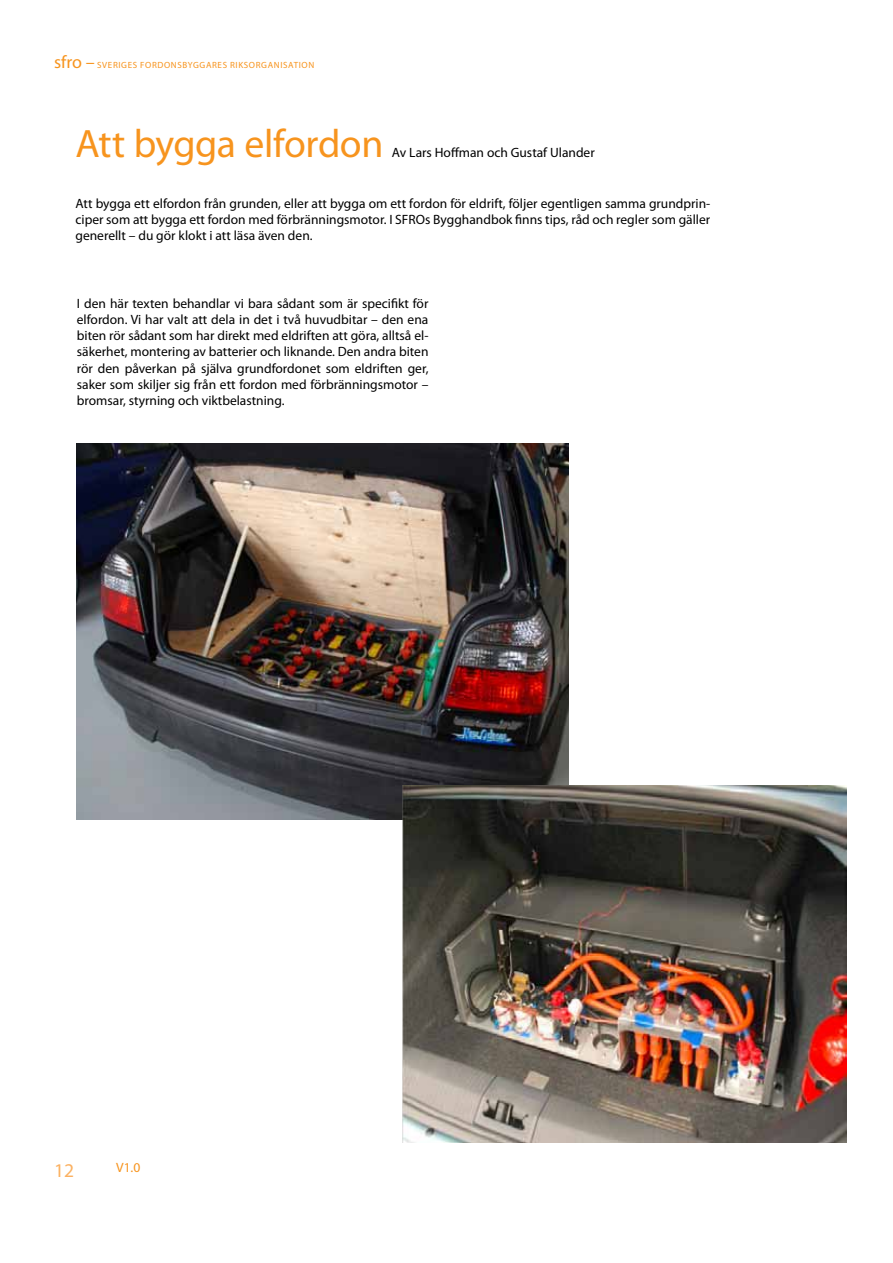
<style>
.page{position:relative;width:893px;height:1263px;background:#fff}
.page>*{position:absolute;margin:0;border:0;box-sizing:border-box;transform-origin:0 0}
.t1{font:39.75px "Myriad Pro";color:#f7941e}
.t2{font:19.5px "Myriad Pro";color:#fbb161}
.t3{font:13.5px/16.2px "Myriad Pro";color:#000;text-align:justify}
.t4{font:13.5px "Myriad Pro";color:#f7941e}
.t5{font:9px "Myriad Pro";letter-spacing:.07em;color:#f7941e}
.s1{font-size:18px}
</style>
<div class="page">
<img style="left:77px;top:443px;width:492px;height:377px">
<img style="left:402px;top:785px;width:444px;height:357px">
<p class="t5" style="left:54px;top:59px;width:262px"><span class="s1">sfro –</span> Sveriges fordonsbyggares riksorganisation</p>
<h1 class="t1" style="left:75px;top:120px;width:309px">Att bygga elfordon</h1>
<p class="t3" style="left:392px;top:145px;width:204px">Av Lars Hoffman och Gustaf Ulander</p>
<p class="t3" style="left:75px;top:195px;width:636px">Att bygga ett elfordon från grunden, eller att bygga om ett fordon för eldrift, följer egentligen samma grundprin&shy;ciper som att bygga ett fordon med förbränningsmotor. I SFROs Bygghandbok finns tips, råd och regler som gäller generellt – du gör klokt i att läsa även den.</p>
<p class="t3" style="left:77px;top:295px;width:353px">I den här texten behandlar vi bara sådant som är specifikt för elfordon. Vi har valt att dela in det i två huvudbitar – den ena biten rör sådant som har direkt med eldriften att göra, alltså el&shy;säkerhet, montering av batterier och liknande. Den andra biten rör den påverkan på själva grundfordonet som eldriften ger, saker som skiljer sig från ett fordon med förbränningsmotor – bromsar, styrning och viktbelastning.</p>
<h2 class="t2" style="left:54px;top:1158px;width:22px">12</h2>
<p class="t4" style="left:116px;top:1159px;width:26px">V1.0</p>
</div>
